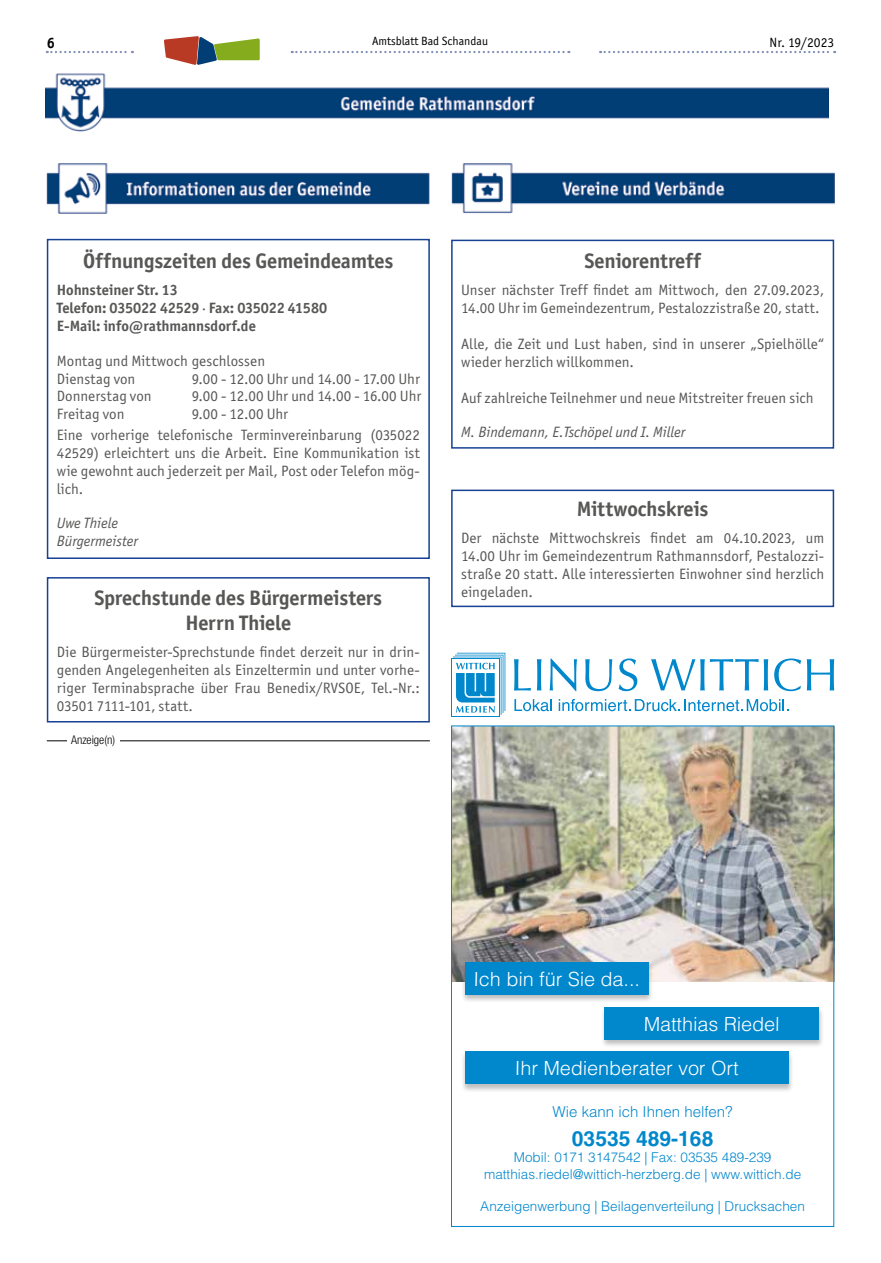
<style>
.page{position:relative;width:881px;height:1263px;background:#fff}
.page>*{position:absolute;margin:0;border:0;box-sizing:border-box;transform-origin:0 0}
.t1{font:700 21px/25.2px "Officina San ITC";letter-spacing:-.005em;color:#575756;text-align:center}
.t2{font:700 21px "Helvetica LT";color:#0087cc}
.t3{font:300 19.5px "Helvetica LT";color:#fff}
.t4{font:15px/18px "Officina San ITC";letter-spacing:.005em;color:#575756}
.t5{font:700 15px/18px "Officina San ITC";letter-spacing:-.005em;color:#575756}
.t6{font:italic 15px/18px "Officina San ITC";color:#575756}
.t7{font:300 15px "Helvetica LT";color:#0087cc}
.t8{font:700 15px "Officina San ITC";color:#000}
.t9{font:300 13.5px/16.2px "Helvetica LT";color:#0087cc;text-align:center}
.t10{font:13.5px "Officina San ITC";color:#000}
.t11{font:12px "Officina San ITC";color:#000}
.t12{font:300 condensed 12px "Helvetica Neue LT";color:#000}
.s1{font-weight:400}
</style>
<div class="page">
<svg style="left:291px;top:51px;width:278px;height:2px"></svg>
<svg style="left:47px;top:51px;width:86px;height:2px"></svg>
<svg style="left:600px;top:51px;width:234px;height:2px"></svg>
<svg style="left:164px;top:36px;width:95px;height:29px"></svg>
<img style="left:47px;top:163px;width:382px;height:50px">
<div style="left:47px;top:239px;width:382px;height:320px;border:2px solid #164194"></div>
<div style="left:47px;top:577px;width:382px;height:145px;border:2px solid #164194"></div>
<img style="left:46px;top:73px;width:782px;height:58px">
<svg style="left:514px;top:659px;width:16px;height:31px"></svg>
<svg style="left:537px;top:659px;width:4px;height:31px"></svg>
<svg style="left:549px;top:658px;width:27px;height:33px"></svg>
<svg style="left:585px;top:659px;width:27px;height:32px"></svg>
<svg style="left:618px;top:658px;width:19px;height:33px"></svg>
<svg style="left:651px;top:659px;width:116px;height:31px"></svg>
<svg style="left:774px;top:658px;width:26px;height:33px"></svg>
<svg style="left:806px;top:659px;width:27px;height:31px"></svg>
<div style="left:451px;top:658px;width:48px;height:59px;background:#0087cc"></div>
<div style="left:452px;top:659px;width:46px;height:57px;background:#fff"></div>
<svg style="left:453px;top:653px;width:52px;height:62px"></svg>
<svg style="left:514px;top:699px;width:37px;height:12px"></svg>
<svg style="left:558px;top:699px;width:230px;height:12px"></svg>
<img style="left:453px;top:727px;width:378px;height:254px">
<div style="left:460px;top:1051px;width:333px;height:42px;background:#000;opacity:.26"></div>
<div style="left:465px;top:1051px;width:323px;height:33px;background:#0087cc"></div>
<div style="left:600px;top:1006px;width:223px;height:42px;background:#000;opacity:.26"></div>
<div style="left:604px;top:1007px;width:214px;height:32px;background:#0087cc"></div>
<div style="left:460px;top:962px;width:193px;height:42px;background:#000;opacity:.26"></div>
<div style="left:465px;top:962px;width:183px;height:33px;background:#0087cc"></div>
<hr style="left:47px;top:740px;width:382px;height:1px;background:#000">
<div style="left:67px;top:736px;width:52px;height:7px;background:#fff"></div>
<img style="left:451px;top:163px;width:382px;height:51px">
<div style="left:451px;top:490px;width:382px;height:117px;border:2px solid #164194"></div>
<div style="left:451px;top:240px;width:382px;height:209px;border:2px solid #164194"></div>
<p class="t8" style="left:47px;top:34px;width:10px">6</p>
<p class="t11" style="left:372px;top:34px;width:117px">Amtsblatt Bad Schandau</p>
<p class="t10" style="left:769px;top:34px;width:66px">Nr. 19/2023</p>
<h1 class="t1" style="left:83px;top:248px;width:312px">Öffnungszeiten des Gemeindeamtes</h1>
<p class="t5" style="left:57px;top:280px;width:272px">Hohnsteiner Str. 13<br>Telefon: 035022 42529 <span class="s1">·</span> Fax: 035022 41580<br>E-Mail: info@rathmannsdorf.de</p>
<p class="t4" style="left:57px;top:352px;width:210px;line-height:17.5px">Montag und Mittwoch geschlossen<br>Dienstag von</p>
<p class="t4" style="left:192px;top:369px;width:230px">9.00 - 12.00 Uhr und 14.00 - 17.00 Uhr</p>
<p class="t4" style="left:57px;top:387px;width:96px">Donnerstag von</p>
<p class="t4" style="left:192px;top:387px;width:231px">9.00 - 12.00 Uhr und 14.00 - 16.00 Uhr</p>
<p class="t4" style="left:57px;top:405px;width:69px">Freitag von</p>
<p class="t4" style="left:57px;top:403px;width:364px;line-height:21.3px;text-align:center">9.00 - 12.00 Uhr<br>Eine vorherige telefonische Terminvereinbarung (035022</p>
<p class="t4" style="left:57px;top:444px;width:364px;text-align:justify">42529) erleichtert uns die Arbeit. Eine Kommunikation ist wie gewohnt auch jederzeit per Mail, Post oder Telefon mög&shy;lich.</p>
<p class="t6" style="left:57px;top:514px;width:83px">Uwe Thiele<br>Bürgermeister</p>
<h1 class="t1" style="left:94px;top:585px;width:289px">Sprechstunde des Bürgermeisters<br>Herrn Thiele</h1>
<p class="t4" style="left:57px;top:643px;width:364px;text-align:justify">Die Bürgermeister-Sprechstunde findet derzeit nur in drin&shy;genden Angelegenheiten als Einzeltermin und unter vorhe&shy;riger Terminabsprache über Frau Benedix/RVSOE, Tel.-Nr.:<br>03501 7111-101, statt.</p>
<p class="t12" style="left:71px;top:733px;width:45px">Anzeige(n)</p>
<h1 class="t1" style="left:584px;top:248px;width:118px">Seniorentreff</h1>
<p class="t4" style="left:461px;top:280px;width:364px">Unser nächster Treff findet am Mittwoch, den 27.09.2023,<br>14.00 Uhr im Gemeindezentrum, Pestalozzistraße 20, statt.</p>
<p class="t4" style="left:461px;top:334px;width:364px">Alle, die Zeit und Lust haben, sind in unserer „Spielhölle“ wieder herzlich willkommen.</p>
<p class="t4" style="left:461px;top:388px;width:354px">Auf zahlreiche Teilnehmer und neue Mitstreiter freuen sich</p>
<p class="t6" style="left:461px;top:423px;width:225px">M. Bindemann, E.Tschöpel und I. Miller</p>
<h1 class="t1" style="left:576px;top:496px;width:133px">Mittwochskreis</h1>
<p class="t4" style="left:461px;top:529px;width:364px;text-align:justify">Der nächste Mittwochskreis findet am 04.10.2023, um 14.00 Uhr im Gemeindezentrum Rathmannsdorf, Pestalozzi&shy;straße 20 statt. Alle interessierten Einwohner sind herzlich eingeladen.</p>
<h2 class="t3" style="left:473px;top:967px;width:168px">Ich bin für Sie da...</h2>
<h2 class="t3" style="left:643px;top:1012px;width:138px">Matthias Riedel</h2>
<h2 class="t3" style="left:514px;top:1056px;width:226px">Ihr Medienberater vor Ort</h2>
<p class="t7" style="left:552px;top:1102px;width:182px">Wie kann ich Ihnen helfen?</p>
<h1 class="t2" style="left:571px;top:1126px;width:143px">03535 489-168</h1>
<p class="t9" style="left:484px;top:1149px;width:318px">Mobil: 0171 3147542 | Fax: 03535 489-239 matthias.riedel@wittich-herzberg.de | www.wittich.de</p>
<p class="t9" style="left:480px;top:1198px;width:326px">Anzeigenwerbung | Beilagenverteilung | Drucksachen</p>
</div>
